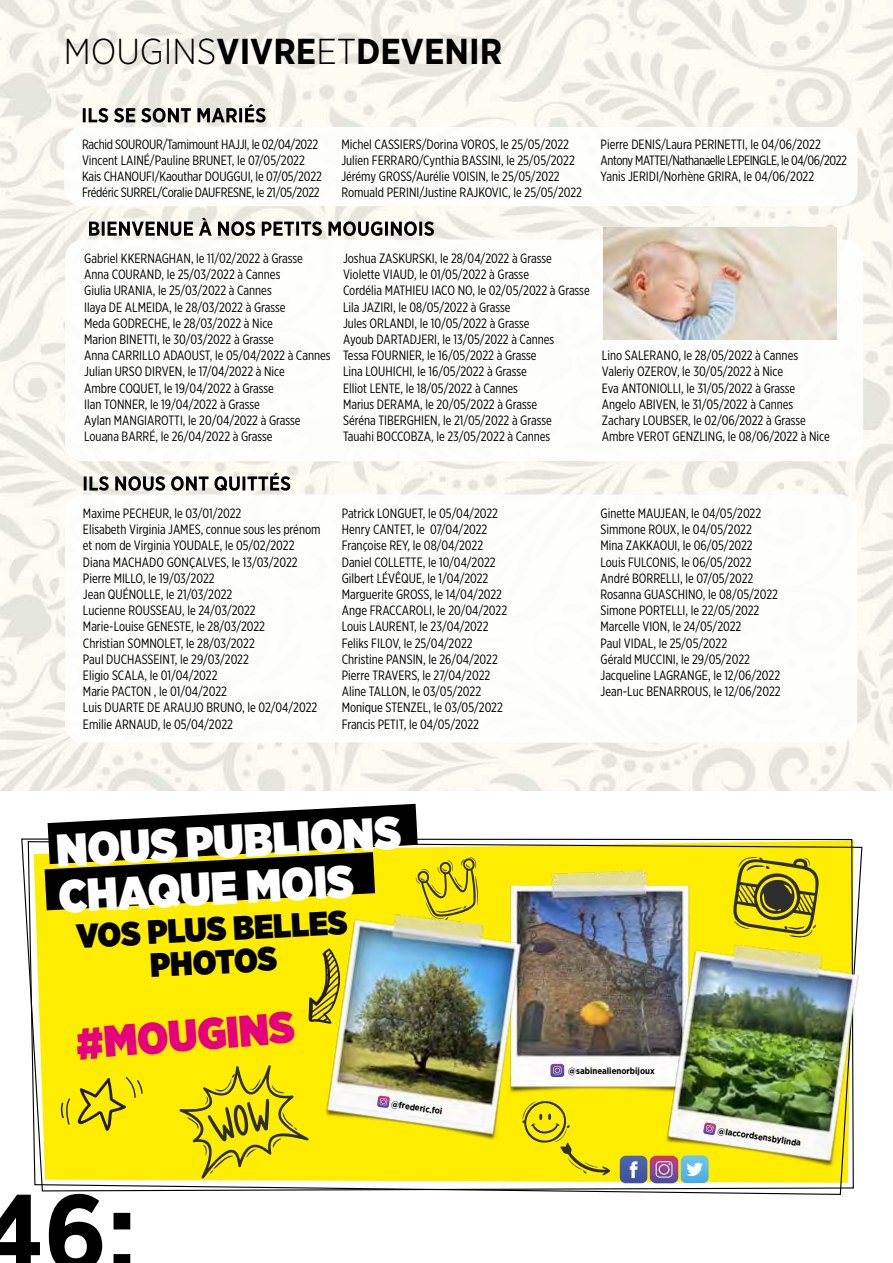
<style>
.page{position:relative;width:893px;height:1263px;background:#fff}
.page>*{position:absolute;margin:0;border:0;box-sizing:border-box;transform-origin:0 0}
.t1{font:700 108px "Gotham Narrow";color:#000}
.t2{font:900 46.2px/46.2px "Gotham Narrow";color:#fff}
.t3{font:900 44.25px "Gotham Narrow";color:#e6007d}
.t4{font:700 36px "Gotham Narrow";color:#000}
.t5{font:900 33.75px/32.7px "Gotham Narrow";color:#000;text-align:center}
.t6{font:13.5px/16.2px "Gotham X Narrow";color:#000}
.t7{font:13.5px/16.2px "Gotham X Narrow";letter-spacing:-.02em;color:#000}
.t8{font:700 9px "Gotham Narrow";color:#000}
.s1{font-weight:300}
</style>
<div class="page">
<img style="left:0;top:0;width:893px;height:791px">
<svg style="left:84px;top:472px;width:206px;height:19px"></svg>
<div style="left:65px;top:494px;width:792px;height:248px;background:#fff;border-radius:18px"></div>
<svg style="left:83px;top:104px;width:183px;height:19px"></svg>
<div style="left:64px;top:127px;width:794px;height:79px;background:#fff;border-radius:18px"></div>
<svg style="left:89px;top:217px;width:345px;height:19px"></svg>
<div style="left:65px;top:240px;width:798px;height:221px;background:#fff;border-radius:18px"></div>
<img style="left:604px;top:227px;width:232px;height:112px">
<svg style="left:27px;top:840px;width:836px;height:355px;background:#f6e726"></svg>
<svg style="left:308px;top:948px;width:15px;height:76px"></svg>
<svg style="left:620px;top:1155px;width:89px;height:28px;background:#8187a6"></svg>
<img style="left:507px;top:870px;width:185px;height:224px">
<img style="left:664px;top:936px;width:199px;height:232px">
<svg style="left:703px;top:1122px;width:13px;height:13px"></svg>
<svg style="left:550px;top:1064px;width:14px;height:13px"></svg>
<img style="left:323px;top:906px;width:205px;height:236px">
<svg style="left:377px;top:1096px;width:13px;height:12px"></svg>
<svg style="left:179px;top:1064px;width:130px;height:115px;background:#dfd006"></svg>
<svg style="left:733px;top:856px;width:86px;height:81px;background:#aea311"></svg>
<svg style="left:45px;top:804px;width:433px;height:116px;background:#696420"></svg>
<svg style="left:522px;top:1098px;width:88px;height:77px;background:#eada04"></svg>
<h3 class="t4" style="left:64px;top:28px;width:440px"><span class="s1">MOUGINS</span>VIVRE<span class="s1">ET</span>DEVENIR</h3>
<p class="t7" style="left:82px;top:136px;width:241px">Rachid SOUROUR/Tamimount HAJJI, le 02/04/2022<br>Vincent LAINÉ/Pauline BRUNET, le 07/05/2022<br>Kais CHANOUFI/Kaouthar DOUGGUI, le 07/05/2022<br>Frédéric SURREL/Coralie DAUFRESNE, le 21/05/2022</p>
<p class="t6" style="left:341px;top:136px;width:242px">Michel CASSIERS/Dorina VOROS, le 25/05/2022<br>Julien FERRARO/Cynthia BASSINI, le 25/05/2022<br>Jérémy GROSS/Aurélie VOISIN, le 25/05/2022<br>Romuald PERINI/Justine RAJKOVIC, le 25/05/2022</p>
<p class="t6" style="left:601px;top:136px;width:248px">Pierre DENIS/Laura PERINETTI, le 04/06/2022<br>Antony MATTEI/Nathanaelle LEPEINGLE, le 04/06/2022<br>Yanis JERIDI/Norhène GRIRA, le 04/06/2022</p>
<p class="t6" style="left:84px;top:250px;width:248px">Gabriel KKERNAGHAN, le 11/02/2022 à Grasse Anna COURAND, le 25/03/2022 à Cannes<br>Giulia URANIA, le 25/03/2022 à Cannes<br>Ilaya DE ALMEIDA, le 28/03/2022 à Grasse<br>Meda GODRECHE, le 28/03/2022 à Nice<br>Marion BINETTI, le 30/03/2022 à Grasse<br>Anna CARRILLO ADAOUST, le 05/04/2022 à Cannes Julian URSO DIRVEN, le 17/04/2022 à Nice<br>Ambre COQUET, le 19/04/2022 à Grasse<br>Ilan TONNER, le 19/04/2022 à Grasse<br>Aylan MANGIAROTTI, le 20/04/2022 à Grasse Louana BARRÉ, le 26/04/2022 à Grasse</p>
<p class="t6" style="left:343px;top:250px;width:248px">Joshua ZASKURSKI, le 28/04/2022 à Grasse Violette VIAUD, le 01/05/2022 à Grasse<br>Cordélia MATHIEU IACO NO, le 02/05/2022 à Grasse Lila JAZIRI, le 08/05/2022 à Grasse<br>Jules ORLANDI, le 10/05/2022 à Grasse<br>Ayoub DARTADJERI, le 13/05/2022 à Cannes<br>Tessa FOURNIER, le 16/05/2022 à Grasse<br>Lina LOUHICHI, le 16/05/2022 à Grasse<br>Elliot LENTE, le 18/05/2022 à Cannes<br>Marius DERAMA, le 20/05/2022 à Grasse<br>Séréna TIBERGHIEN, le 21/05/2022 à Grasse<br>Tauahi BOCCOBZA, le 23/05/2022 à Cannes</p>
<p class="t6" style="left:602px;top:347px;width:229px">Lino SALERANO, le 28/05/2022 à Cannes Valeriy OZEROV, le 30/05/2022 à Nice<br>Eva ANTONIOLLI, le 31/05/2022 à Grasse Angelo ABIVEN, le 31/05/2022 à Cannes Zachary LOUBSER, le 02/06/2022 à Grasse Ambre VEROT GENZLING, le 08/06/2022 à Nice</p>
<p class="t6" style="left:83px;top:505px;width:239px">Maxime PECHEUR, le 03/01/2022<br>Elisabeth Virginia JAMES, connue sous les prénom et nom de Virginia YOUDALE, le 05/02/2022<br>Diana MACHADO GONÇALVES, le 13/03/2022<br>Pierre MILLO, le 19/03/2022<br>Jean QUÉNOLLE, le 21/03/2022<br>Lucienne ROUSSEAU, le 24/03/2022<br>Marie-Louise GENESTE, le 28/03/2022<br>Christian SOMNOLET, le 28/03/2022<br>Paul DUCHASSEINT, le 29/03/2022<br>Eligio SCALA, le 01/04/2022<br>Marie PACTON , le 01/04/2022<br>Luis DUARTE DE ARAUJO BRUNO, le 02/04/2022<br>Emilie ARNAUD, le 05/04/2022</p>
<p class="t6" style="left:342px;top:505px;width:167px">Patrick LONGUET, le 05/04/2022<br>Henry CANTET, le 07/04/2022<br>Françoise REY, le 08/04/2022<br>Daniel COLLETTE, le 10/04/2022<br>Gilbert LÉVÊQUE, le 1/04/2022<br>Marguerite GROSS, le 14/04/2022<br>Ange FRACCAROLI, le 20/04/2022<br>Louis LAURENT, le 23/04/2022<br>Feliks FILOV, le 25/04/2022<br>Christine PANSIN, le 26/04/2022<br>Pierre TRAVERS, le 27/04/2022<br>Aline TALLON, le 03/05/2022<br>Monique STENZEL, le 03/05/2022<br>Francis PETIT, le 04/05/2022</p>
<p class="t6" style="left:600px;top:505px;width:182px">Ginette MAUJEAN, le 04/05/2022<br>Simmone ROUX, le 04/05/2022<br>Mina ZAKKAOUI, le 06/05/2022<br>Louis FULCONIS, le 06/05/2022<br>André BORRELLI, le 07/05/2022<br>Rosanna GUASCHINO, le 08/05/2022<br>Simone PORTELLI, le 22/05/2022<br>Marcelle VION, le 24/05/2022<br>Paul VIDAL, le 25/05/2022<br>Gérald MUCCINI, le 29/05/2022<br>Jacqueline LAGRANGE, le 12/06/2022<br>Jean-Luc BENARROUS, le 12/06/2022</p>
<h2 class="t2" style="left:55px;top:827px;width:347px;rotate:-3deg">NOUS PUBLIONS<br>CHAQUE MOIS</h2>
<h3 class="t5" style="left:76px;top:919px;width:273px;rotate:-3deg">VOS PLUS BELLES<br>PHOTOS</h3>
<h3 class="t3" style="left:74px;top:1013px;width:220px;rotate:-4deg">#MOUGINS</h3>
<h1 class="t1" style="left:-21px;top:1163px;width:160px">46:</h1>
<p class="t8" style="left:392px;top:1098px;width:53px;rotate:9deg">@frederic.foi</p>
<p class="t8" style="left:568px;top:1065px;width:88px">@sabinealienorbijoux</p>
<p class="t8" style="left:719px;top:1124px;width:86px;rotate:9deg">@laccordsensbylinda</p>
</div>
